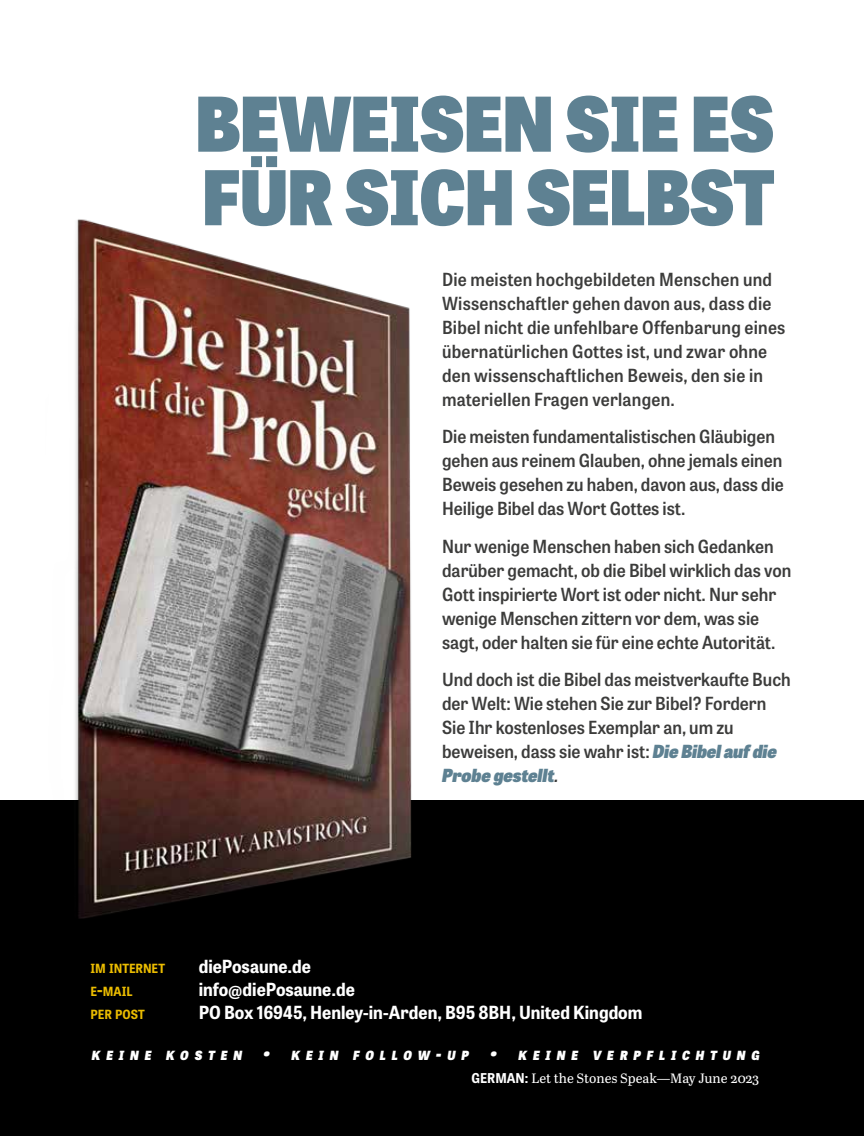
<style>
.page{position:relative;width:864px;height:1136px;background:#fff}
.page>*{position:absolute;margin:0;border:0;box-sizing:border-box;transform-origin:0 0}
.t1{font:800 75px/73.5px "Tablet Gothic Narrow";color:#5e8192}
.t2{font:18px/24px "Tablet Gothic Narrow Sb";color:#3c3c3b}
.t3{font:700 18px "Tablet Gothic Narrow";color:#fff}
.t4{font:italic 800 18px "Tablet Gothic Narrow";color:#5e8192}
.t5{font:13.5px "Abril Text";color:#fff}
.t6{font:italic 800 12.6px "Tablet Gothic Narrow";letter-spacing:.475em;color:#fff}
.t7{font:700 12.6px "Tablet Gothic Narrow";letter-spacing:-.005em;color:#ebbc00}
.s1{font-family:"Tablet Gothic Narrow";font-weight:800;font-style:italic;color:#5e8192}
.s2{font-weight:600;color:#3c3c3b}
.s3{font-size:18px}
.s4{font-family:"Tablet Gothic Narrow";font-weight:700}
</style>
<div class="page">
<div style="left:0;top:800px;width:863px;height:335px;background:#000"></div>
<img style="left:75px;top:219px;width:337px;height:700px">
<h1 class="t1" style="left:196px;top:84px;width:579px">BEWEISEN SIE ES<br>FÜR SICH SELBST</h1>
<p class="t2" style="left:442px;top:266px;width:344px">Die meisten hochgebildeten Menschen und Wissenschaftler gehen davon aus, dass die Bibel nicht die unfehlbare Offenbarung eines übernatürlichen Gottes ist, und zwar ohne den wissenschaftlichen Beweis, den sie in materiellen Fragen verlangen.</p>
<p class="t2" style="left:442px;top:424px;width:343px">Die meisten fundamentalistischen Gläubigen gehen aus reinem Glauben, ohne jemals einen Beweis gesehen zu haben, davon aus, dass die Heilige Bibel das Wort Gottes ist.</p>
<p class="t2" style="left:442px;top:533px;width:350px">Nur wenige Menschen haben sich Gedanken darüber gemacht, ob die Bibel wirklich das von Gott inspirierte Wort ist oder nicht. Nur sehr wenige Menschen zittern vor dem, was sie sagt, oder halten sie für eine echte Autorität.</p>
<p class="t2" style="left:442px;top:667px;width:350px">Und doch ist die Bibel das meistverkaufte Buch der Welt: Wie stehen Sie zur Bibel? Fordern Sie Ihr kostenloses Exemplar an, um zu beweisen, dass sie wahr ist: <span class="s1">Die Bibel auf die</span></p>
<p class="t4" style="left:442px;top:762px;width:118px">Probe gestellt<span class="s2">.</span></p>
<p class="t7" style="left:91px;top:959px;width:76px">IM INTERNET</p>
<p class="t3" style="left:199px;top:953px;width:114px">diePosaune.de</p>
<p class="t7" style="left:91px;top:982px;width:44px">E<span class="s3">-</span>MAIL</p>
<p class="t3" style="left:199px;top:977px;width:157px">info@diePosaune.de</p>
<p class="t7" style="left:91px;top:1005px;width:56px">PER POST</p>
<p class="t3" style="left:199px;top:1000px;width:445px">PO Box 16945, Henley-in-Arden, B95 8BH, United Kingdom</p>
<p class="t6" style="left:92px;top:1045px;width:669px">KEINE KOSTEN <span class="s3">•</span> KEIN FOLLOW<span class="s3">-</span>UP <span class="s3">•</span> KEINE VERPFLICHTUNG</p>
<p class="t5" style="left:471px;top:1068px;width:289px"><span class="s4">GERMAN:</span> Let the Stones Speak—May June 2023</p>
</div>
